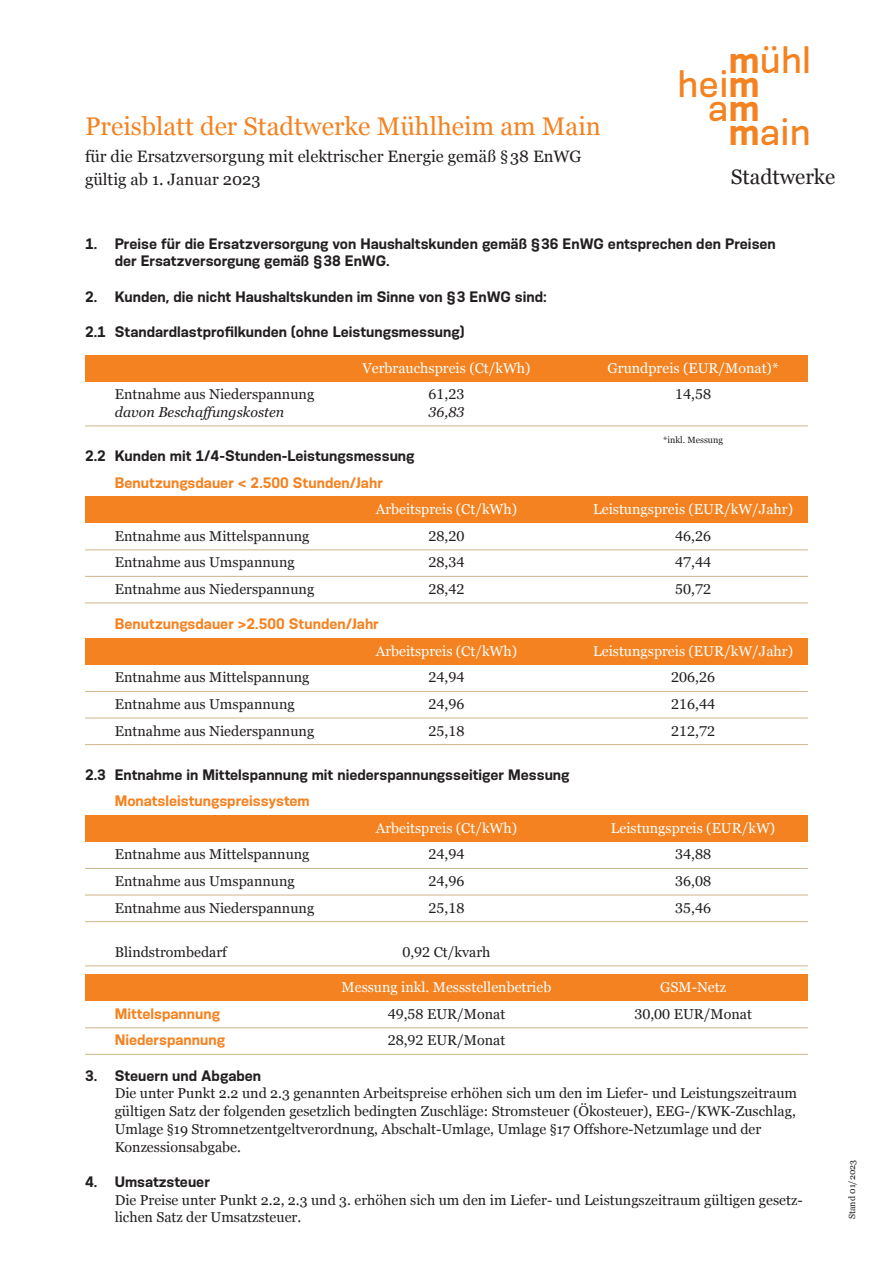
<style>
.page{position:relative;width:893px;height:1263px;background:#fff}
.page>*{position:absolute;margin:0;border:0;box-sizing:border-box;transform-origin:0 0}
.t1{font:500 36px "Konsens";letter-spacing:.005em;color:#f58220}
.t2{font:25.5px "Georgia";color:#f58220}
.t3{font:21px "Georgia";color:#231f20}
.t4{font:16.5px/22.5px "Georgia";color:#231f20}
.t5{font:14.25px/17.7px "Georgia";color:#231f20}
.t6{font:14.25px "Georgia Pro";color:#231f20}
.t7{font:700 14.25px/17.7px "Konsens";color:#231f20}
.t8{font:14.25px "Georgia";color:#fff}
.t9{font:700 14.25px "Konsens";color:#f58220}
.t10{font:italic 14.25px "Georgia Pro";color:#231f20}
.t11{font:9px "Georgia";color:#231f20}
.s1{font-weight:700}
.s2{font-family:"Konsens";font-weight:700}
</style>
<div class="page">
<div style="left:85px;top:355px;width:723px;height:26px;background:#f58220"></div>
<div style="left:85px;top:496px;width:723px;height:27px;background:#f58220"></div>
<hr style="left:85px;top:425px;width:723px;height:1px;background:#d3b991">
<hr style="left:85px;top:549px;width:723px;height:1px;background:#d3b991">
<hr style="left:85px;top:576px;width:723px;height:1px;background:#d3b991">
<hr style="left:85px;top:602px;width:723px;height:1px;background:#d3b991">
<div style="left:85px;top:638px;width:723px;height:27px;background:#f58220"></div>
<div style="left:85px;top:975px;width:723px;height:26px;background:#f58220"></div>
<hr style="left:85px;top:691px;width:723px;height:1px;background:#d3b991">
<hr style="left:85px;top:717px;width:723px;height:1px;background:#d3b991">
<hr style="left:85px;top:744px;width:723px;height:1px;background:#d3b991">
<div style="left:85px;top:815px;width:723px;height:26px;background:#f58220"></div>
<hr style="left:85px;top:868px;width:723px;height:1px;background:#d3b991">
<hr style="left:85px;top:894px;width:723px;height:1px;background:#d3b991">
<hr style="left:85px;top:921px;width:723px;height:1px;background:#d3b991">
<hr style="left:85px;top:965px;width:723px;height:1px;background:#d3b991">
<hr style="left:85px;top:1027px;width:723px;height:1px;background:#d3b991">
<hr style="left:85px;top:1054px;width:723px;height:1px;background:#d3b991">
<p class="t2" style="left:85px;top:112px;width:517px">Preisblatt der Stadtwerke Mühlheim am Main</p>
<p class="t4" style="left:85px;top:145px;width:498px">für die Ersatzversorgung mit elektrischer Energie gemäß §38 EnWG gültig ab 1. Januar 2023</p>
<p class="t1" style="left:729px;top:37px;width:84px"><span class="s1">m</span>ühl</p>
<p class="t1" style="left:677px;top:61px;width:84px">hei<span class="s1">m</span></p>
<p class="t1" style="left:708px;top:85px;width:53px">a<span class="s1">m</span></p>
<p class="t1" style="left:729px;top:109px;width:84px"><span class="s1">m</span>ain</p>
<p class="t3" style="left:731px;top:165px;width:106px">Stadtwerke</p>
<p class="t7" style="left:115px;top:236px;width:663px;text-indent:-30px">1. Preise für die Ersatzversorgung von Haushaltskunden gemäß §36 EnWG entsprechen den Preisen der Ersatzversorgung gemäß §38 EnWG.</p>
<p class="t7" style="left:85px;top:289px;width:463px">2. Kunden, die nicht Haushaltskunden im Sinne von §3 EnWG sind:</p>
<p class="t7" style="left:85px;top:324px;width:381px">2.1 Standardlastprofilkunden (ohne Leistungsmessung)</p>
<p class="t8" style="left:362px;top:360px;width:170px">Verbrauchspreis (Ct/kWh)</p>
<p class="t8" style="left:607px;top:360px;width:173px">Grundpreis (EUR/Monat)*</p>
<p class="t6" style="left:115px;top:386px;width:201px">Entnahme aus Niederspannung</p>
<p class="t6" style="left:428px;top:386px;width:37px">61,23</p>
<p class="t6" style="left:675px;top:386px;width:37px">14,58</p>
<p class="t10" style="left:115px;top:406px;width:171px">davon Beschaffungskosten</p>
<p class="t10" style="left:428px;top:406px;width:37px">36,83</p>
<p class="t7" style="left:85px;top:448px;width:331px">2.2 Kunden mit 1/4-Stunden-Leistungsmessung</p>
<p class="t9" style="left:115px;top:477px;width:270px">Benutzungsdauer &lt; 2.500 Stunden/Jahr</p>
<p class="t11" style="left:663px;top:435px;width:61px">*inkl. Messung</p>
<p class="t8" style="left:376px;top:501px;width:143px">Arbeitspreis (Ct/kWh)</p>
<p class="t8" style="left:593px;top:501px;width:201px">Leistungspreis (EUR/kW/Jahr)</p>
<p class="t6" style="left:115px;top:528px;width:196px">Entnahme aus Mittelspannung</p>
<p class="t6" style="left:428px;top:528px;width:37px">28,20</p>
<p class="t6" style="left:675px;top:528px;width:37px">46,26</p>
<p class="t6" style="left:115px;top:554px;width:181px">Entnahme aus Umspannung</p>
<p class="t6" style="left:428px;top:554px;width:37px">28,34</p>
<p class="t6" style="left:675px;top:554px;width:37px">47,44</p>
<p class="t6" style="left:115px;top:581px;width:201px">Entnahme aus Niederspannung</p>
<p class="t6" style="left:428px;top:581px;width:37px">28,42</p>
<p class="t6" style="left:675px;top:581px;width:37px">50,72</p>
<p class="t9" style="left:115px;top:619px;width:266px">Benutzungsdauer &gt;2.500 Stunden/Jahr</p>
<p class="t8" style="left:376px;top:643px;width:143px">Arbeitspreis (Ct/kWh)</p>
<p class="t8" style="left:593px;top:643px;width:201px">Leistungspreis (EUR/kW/Jahr)</p>
<p class="t6" style="left:115px;top:669px;width:196px">Entnahme aus Mittelspannung</p>
<p class="t6" style="left:428px;top:669px;width:37px">24,94</p>
<p class="t6" style="left:671px;top:669px;width:45px">206,26</p>
<p class="t6" style="left:115px;top:696px;width:181px">Entnahme aus Umspannung</p>
<p class="t6" style="left:428px;top:696px;width:37px">24,96</p>
<p class="t6" style="left:671px;top:696px;width:45px">216,44</p>
<p class="t6" style="left:115px;top:722px;width:201px">Entnahme aus Niederspannung</p>
<p class="t6" style="left:428px;top:722px;width:37px">25,18</p>
<p class="t6" style="left:671px;top:722px;width:45px">212,72</p>
<p class="t7" style="left:85px;top:767px;width:486px">2.3 Entnahme in Mittelspannung mit niederspannungsseitiger Messung</p>
<p class="t9" style="left:115px;top:796px;width:197px">Monatsleistungspreissystem</p>
<p class="t8" style="left:376px;top:820px;width:143px">Arbeitspreis (Ct/kWh)</p>
<p class="t8" style="left:611px;top:820px;width:166px">Leistungspreis (EUR/kW)</p>
<p class="t6" style="left:115px;top:846px;width:196px">Entnahme aus Mittelspannung</p>
<p class="t6" style="left:428px;top:846px;width:37px">24,94</p>
<p class="t6" style="left:675px;top:846px;width:37px">34,88</p>
<p class="t6" style="left:115px;top:873px;width:181px">Entnahme aus Umspannung</p>
<p class="t6" style="left:428px;top:873px;width:37px">24,96</p>
<p class="t6" style="left:675px;top:873px;width:37px">36,08</p>
<p class="t6" style="left:115px;top:899px;width:201px">Entnahme aus Niederspannung</p>
<p class="t6" style="left:428px;top:899px;width:37px">25,18</p>
<p class="t6" style="left:675px;top:899px;width:37px">35,46</p>
<p class="t6" style="left:115px;top:944px;width:114px">Blindstrombedarf</p>
<p class="t6" style="left:402px;top:944px;width:90px">0,92 Ct/kvarh</p>
<p class="t8" style="left:342px;top:979px;width:211px">Messung inkl. Messstellenbetrieb</p>
<p class="t8" style="left:660px;top:979px;width:67px">GSM-Netz</p>
<p class="t9" style="left:115px;top:1008px;width:107px">Mittelspannung</p>
<p class="t6" style="left:388px;top:1006px;width:119px">49,58 EUR/Monat</p>
<p class="t6" style="left:634px;top:1006px;width:119px">30,00 EUR/Monat</p>
<p class="t9" style="left:115px;top:1035px;width:112px">Niederspannung</p>
<p class="t6" style="left:388px;top:1032px;width:119px">28,92 EUR/Monat</p>
<p class="t5" style="left:115px;top:1067px;width:684px;text-indent:-30px"><span class="s2">3. Steuern und Abgaben<br></span>Die unter Punkt 2.2 und 2.3 genannten Arbeitspreise erhöhen sich um den im Liefer- und Leistungszeitraum gültigen Satz der folgenden gesetzlich bedingten Zuschläge: Stromsteuer (Ökosteuer), EEG-/KWK-Zuschlag, Umlage §19 Stromnetzentgeltverordnung, Abschalt-Umlage, Umlage §17 Offshore-Netzumlage und der Konzessionsabgabe.</p>
<p class="t5" style="left:115px;top:1173px;width:689px;text-indent:-30px"><span class="s2">4. Umsatzsteuer<br></span>Die Preise unter Punkt 2.2, 2.3 und 3. erhöhen sich um den im Liefer- und Leistungszeitraum gültigen gesetz&shy;lichen Satz der Umsatzsteuer.</p>
<p class="t11" style="left:847px;top:1219px;width:61px;rotate:-90deg">Stand 01/2023</p>
</div>
